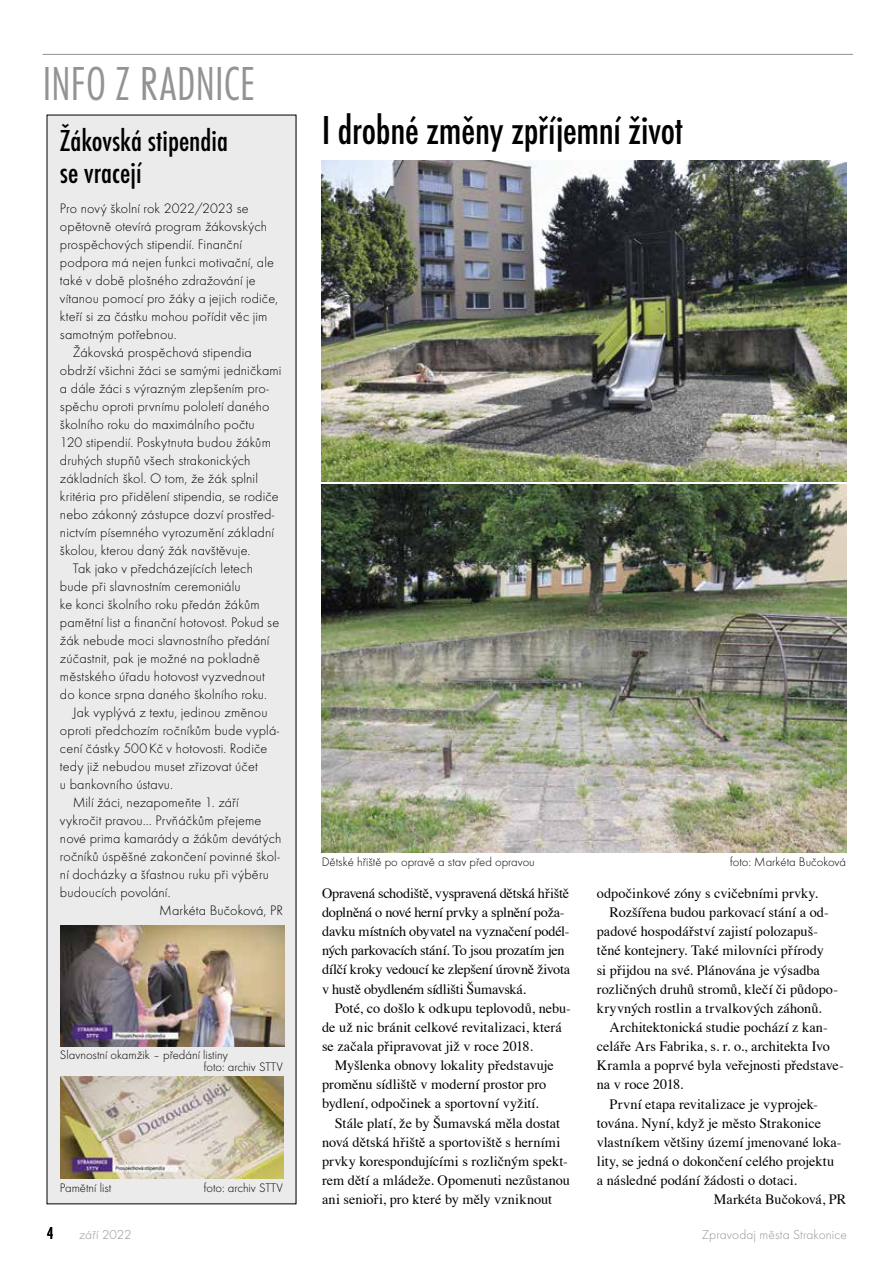
<style>
.page{position:relative;width:893px;height:1263px;background:#fff}
.page>*{position:absolute;margin:0;border:0;box-sizing:border-box;transform-origin:0 0}
.t1{font:49.5px "Futura TOT Ligh Cond";letter-spacing:.01em;color:#939393}
.t2{font:500 condensed 42px "Futura TOT";letter-spacing:-.005em;color:#000}
.t3{font:500 condensed 31.5px/31.5px "Futura TOT";color:#000}
.t4{font:500 condensed 18px "Futura TOT";color:#000}
.t5{font:14.25px "Futura TOT Ligh";letter-spacing:.01em;color:#000}
.t6{font:14.25px/19.2px "Times";color:#000}
.t7{font:14.25px/19.2px "Times";letter-spacing:-.02em;color:#000}
.t8{font:13.5px "Futura TOT Ligh";letter-spacing:.01em;color:#939393}
.t9{font:12.75px/12px "Futura TOT Ligh";color:#000}
</style>
<div class="page">
<hr style="left:43px;top:54px;width:810px;height:1px;background:#939393">
<img style="left:322px;top:160px;width:524px;height:322px">
<img style="left:322px;top:484px;width:524px;height:369px">
<div style="left:47px;top:115px;width:249px;height:1089px;background:#ebebeb"></div>
<img style="left:61px;top:925px;width:223px;height:121px">
<img style="left:60px;top:1077px;width:224px;height:102px">
<h1 class="t1" style="left:43px;top:55px;width:214px">INFO Z RADNICE</h1>
<h3 class="t3" style="left:60px;top:125px;width:170px">Žákovská stipendia se vracejí</h3>
<p class="t5" style="left:60px;top:201px;width:190px">Pro nový školní rok 2022/2023 se</p>
<p class="t5" style="left:60px;top:219px;width:209px">opětovně otevírá program žákovských</p>
<p class="t5" style="left:60px;top:237px;width:184px">prospěchových stipendií. Finanční</p>
<p class="t5" style="left:60px;top:255px;width:216px">podpora má nejen funkci motivační, ale</p>
<p class="t5" style="left:60px;top:273px;width:197px">také v době plošného zdražování je</p>
<p class="t5" style="left:60px;top:291px;width:220px">vítanou pomocí pro žáky a jejich rodiče,</p>
<p class="t5" style="left:60px;top:309px;width:209px">kteří si za částku mohou pořídit věc jim</p>
<p class="t5" style="left:60px;top:327px;width:118px">samotným potřebnou.</p>
<p class="t5" style="left:73px;top:345px;width:181px">Žákovská prospěchová stipendia</p>
<p class="t5" style="left:60px;top:363px;width:223px">obdrží všichni žáci se samými jedničkami</p>
<p class="t5" style="left:60px;top:381px;width:210px">a dále žáci s výrazným zlepšením pro-</p>
<p class="t5" style="left:60px;top:399px;width:211px">spěchu oproti prvnímu pololetí daného</p>
<p class="t5" style="left:60px;top:417px;width:196px">školního roku do maximálního počtu</p>
<p class="t5" style="left:60px;top:435px;width:212px">120 stipendií. Poskytnuta budou žákům</p>
<p class="t5" style="left:60px;top:453px;width:192px">druhých stupňů všech strakonických</p>
<p class="t5" style="left:60px;top:471px;width:199px">základních škol. O tom, že žák splnil</p>
<p class="t5" style="left:60px;top:489px;width:220px">kritéria pro přidělení stipendia, se rodiče</p>
<p class="t5" style="left:60px;top:507px;width:216px">nebo zákonný zástupce dozví prostřed-</p>
<p class="t5" style="left:60px;top:525px;width:216px">nictvím písemného vyrozumění základní</p>
<p class="t5" style="left:60px;top:543px;width:192px">školou, kterou daný žák navštěvuje.</p>
<p class="t5" style="left:73px;top:561px;width:182px">Tak jako v předcházejících letech</p>
<p class="t5" style="left:60px;top:579px;width:182px">bude při slavnostním ceremoniálu</p>
<p class="t5" style="left:60px;top:597px;width:201px">ke konci školního roku předán žákům</p>
<p class="t5" style="left:60px;top:615px;width:221px">pamětní list a finanční hotovost. Pokud se</p>
<p class="t5" style="left:60px;top:633px;width:211px">žák nebude moci slavnostního předání</p>
<p class="t5" style="left:60px;top:651px;width:201px">zúčastnit, pak je možné na pokladně</p>
<p class="t5" style="left:60px;top:669px;width:206px">městského úřadu hotovost vyzvednout</p>
<p class="t5" style="left:60px;top:687px;width:209px">do konce srpna daného školního roku.</p>
<p class="t5" style="left:73px;top:705px;width:196px">Jak vyplývá z textu, jedinou změnou</p>
<p class="t5" style="left:60px;top:723px;width:221px">oproti předchozím ročníkům bude vyplá-</p>
<p class="t5" style="left:60px;top:741px;width:209px">cení částky 500Kč v hotovosti. Rodiče</p>
<p class="t5" style="left:60px;top:759px;width:199px">tedy již nebudou muset zřizovat účet</p>
<p class="t5" style="left:60px;top:777px;width:114px">u bankovního ústavu.</p>
<p class="t5" style="left:73px;top:794px;width:168px">Milí žáci, nezapomeňte 1. září</p>
<p class="t5" style="left:60px;top:812px;width:203px">vykročit pravou… Prvňáčkům přejeme</p>
<p class="t5" style="left:60px;top:830px;width:223px">nové prima kamarády a žákům devátých</p>
<p class="t5" style="left:60px;top:848px;width:221px">ročníků úspěšné zakončení povinné škol-</p>
<p class="t5" style="left:60px;top:866px;width:211px">ní docházky a šťastnou ruku při výběru</p>
<p class="t5" style="left:60px;top:884px;width:112px">budoucích povolání.</p>
<p class="t5" style="left:159px;top:902px;width:125px">Markéta Bučoková, PR</p>
<p class="t9" style="left:204px;top:1049px;width:81px;text-indent:-144px">Slavnostní okamžik – předání listiny<br>foto: archiv STTV</p>
<p class="t9" style="left:60px;top:1181px;width:53px">Pamětní list</p>
<p class="t9" style="left:204px;top:1181px;width:81px">foto: archiv STTV</p>
<h2 class="t2" style="left:322px;top:107px;width:363px">I drobné změny zpříjemní život</h2>
<p class="t9" style="left:322px;top:856px;width:215px">Dětské hřiště po opravě a stav před opravou</p>
<p class="t9" style="left:730px;top:856px;width:117px">foto: Markéta Bučoková</p>
<p class="t7" style="left:322px;top:882px;width:250px">Opravená schodiště, vyspravená dětská hřiště doplněná o nové herní prvky a splnění poža&shy;davku místních obyvatel na vyznačení podél&shy;ných parkovacích stání. To jsou prozatím jen dílčí kroky vedoucí ke zlepšení úrovně života v hustě obydleném sídlišti Šumavská.</p>
<p class="t6" style="left:322px;top:997px;width:250px;text-indent:13px">Poté, co došlo k odkupu teplovodů, nebu&shy;de už nic bránit celkové revitalizaci, která se začala připravovat již v roce 2018.</p>
<p class="t6" style="left:322px;top:1054px;width:233px;text-indent:13px">Myšlenka obnovy lokality představuje proměnu sídliště v moderní prostor pro bydlení, odpočinek a sportovní vyžití.</p>
<p class="t6" style="left:322px;top:1112px;width:250px;text-indent:13px">Stále platí, že by Šumavská měla dostat nová dětská hřiště a sportoviště s herními prvky korespondujícími s rozličným spekt&shy;rem dětí a mládeže. Opomenuti nezůstanou ani senioři, pro které by měly vzniknout</p>
<p class="t6" style="left:597px;top:882px;width:223px">odpočinkové zóny s cvičebními prvky.</p>
<p class="t6" style="left:610px;top:901px;width:221px">Rozšířena budou parkovací stání a od-</p>
<p class="t6" style="left:597px;top:921px;width:223px">padové hospodářství zajistí polozapuš-</p>
<p class="t6" style="left:597px;top:940px;width:228px">těné kontejnery. Také milovníci přírody</p>
<p class="t6" style="left:597px;top:959px;width:225px">si přijdou na své. Plánována je výsadba</p>
<p class="t6" style="left:597px;top:978px;width:243px">rozličných druhů stromů, klečí či půdopo-</p>
<p class="t6" style="left:597px;top:997px;width:226px">kryvných rostlin a trvalkových záhonů.</p>
<p class="t6" style="left:610px;top:1016px;width:220px">Architektonická studie pochází z kan-</p>
<p class="t6" style="left:597px;top:1035px;width:235px">celáře Ars Fabrika, s. r. o., architekta Ivo</p>
<p class="t6" style="left:597px;top:1054px;width:248px">Kramla a poprvé byla veřejnosti představe-</p>
<p class="t6" style="left:597px;top:1074px;width:88px">na v roce 2018.</p>
<p class="t6" style="left:610px;top:1093px;width:210px">První etapa revitalizace je vyprojek-</p>
<p class="t6" style="left:597px;top:1112px;width:226px">tována. Nyní, když je město Strakonice</p>
<p class="t6" style="left:597px;top:1131px;width:246px">vlastníkem většiny území jmenované loka-</p>
<p class="t6" style="left:597px;top:1150px;width:239px">lity, se jedná o dokončení celého projektu</p>
<p class="t6" style="left:597px;top:1169px;width:202px">a následné podání žádosti o dotaci.</p>
<p class="t6" style="left:714px;top:1188px;width:134px">Markéta Bučoková, PR</p>
<p class="t4" style="left:47px;top:1223px;width:8px">4</p>
<p class="t8" style="left:79px;top:1227px;width:54px">září 2022</p>
<p class="t8" style="left:702px;top:1227px;width:147px">Zpravodaj města Strakonice</p>
</div>
